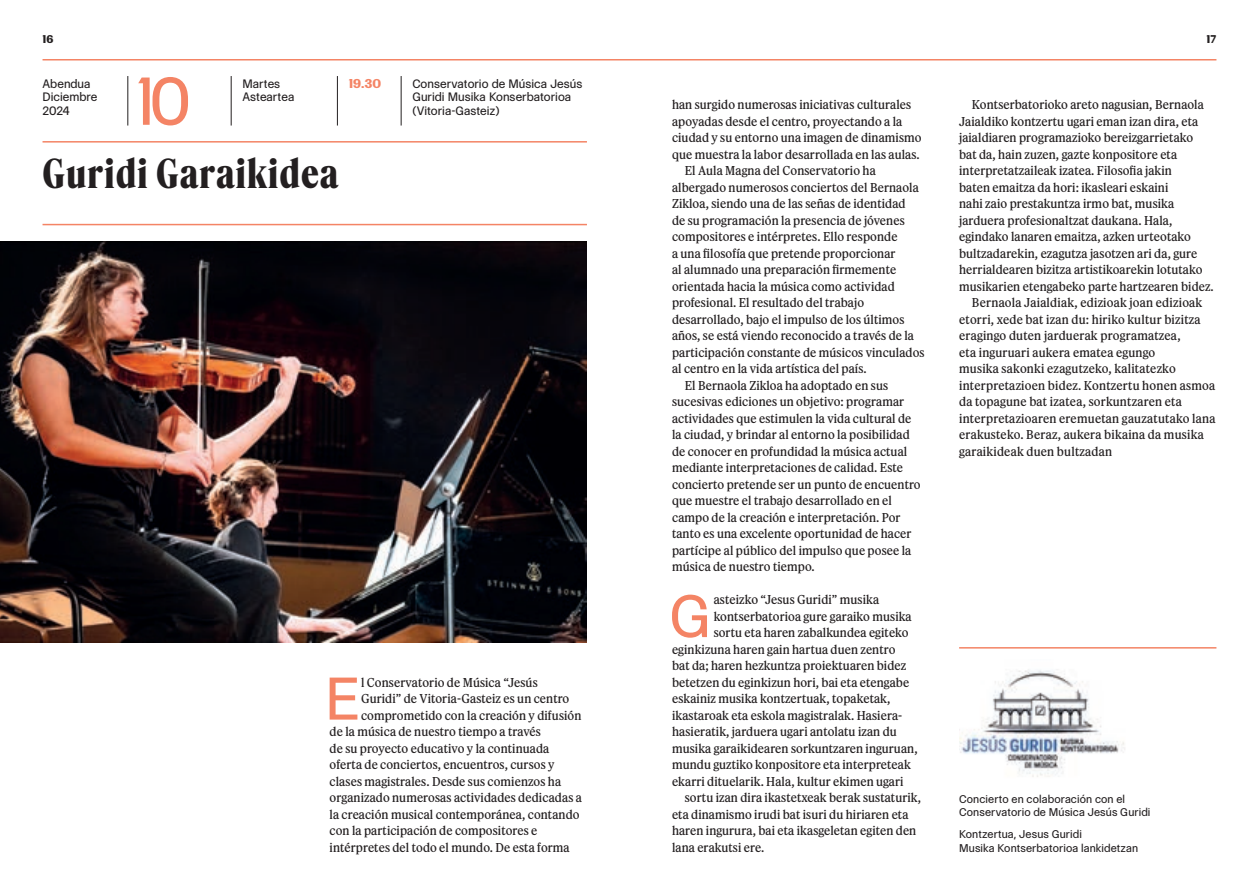
<style>
.page{position:relative;width:1259px;height:893px;background:#fff}
.page>*{position:absolute;margin:0;border:0;box-sizing:border-box;transform-origin:0 0}
.t1{font:63px "Control Upright Regular TNT";color:#f48465}
.t2{font:55.95px "Control Upright";color:#f48465}
.t3{font:700 39px "Feature Deck Cond";letter-spacing:.03em;color:#231f20}
.t4{font:12px "Feature Text";letter-spacing:.005em;color:#231f20}
.t5{font:700 12px "Control Upright";color:#f48465}
.t6{font:11.4px/13.5px "Control Upright";color:#231f20}
.t7{font:10.5px/13.5px "Control Upright";letter-spacing:.01em;color:#231f20}
.t8{font:700 10.5px "Control Upright";color:#231f20}
</style>
<div class="page">
<hr style="left:128px;top:76px;width:1px;height:50px;background:#231f20">
<hr style="left:231px;top:76px;width:1px;height:50px;background:#231f20">
<hr style="left:337px;top:76px;width:1px;height:50px;background:#231f20">
<img style="left:0;top:241px;width:587px;height:402px">
<img style="left:959px;top:669px;width:166px;height:108px">
<hr style="left:959px;top:647px;width:257px;height:2px;background:#f48465">
<hr style="left:43px;top:59px;width:1173px;height:2px;background:#f48465">
<hr style="left:43px;top:141px;width:544px;height:2px;background:#f48465">
<hr style="left:43px;top:224px;width:544px;height:1px;background:#f48465">
<hr style="left:401px;top:76px;width:1px;height:50px;background:#231f20">
<p class="t8" style="left:43px;top:31px;width:12px">16</p>
<p class="t8" style="left:1206px;top:31px;width:11px">17</p>
<p class="t6" style="left:43px;top:76px;width:56px">Abendua<br>Diciembre<br>2024</p>
<h1 class="t1" style="left:139px;top:58px;width:51px">10</h1>
<p class="t6" style="left:242px;top:76px;width:53px">Martes<br>Asteartea</p>
<p class="t5" style="left:349px;top:75px;width:34px">19.30</p>
<p class="t6" style="left:412px;top:76px;width:171px">Conservatorio de Música Jesús<br>Guridi Musika Konserbatorioa (Vitoria-Gasteiz)</p>
<p class="t4" style="left:672px;top:95px;width:241px">han surgido numerosas iniciativas culturales</p>
<p class="t4" style="left:672px;top:112px;width:232px">apoyadas desde el centro, proyectando a la</p>
<p class="t4" style="left:672px;top:128px;width:251px">ciudad y su entorno una imagen de dinamismo</p>
<p class="t4" style="left:672px;top:145px;width:249px">que muestra la labor desarrollada en las aulas.</p>
<p class="t4" style="left:685px;top:161px;width:192px">El Aula Magna del Conservatorio ha</p>
<p class="t4" style="left:672px;top:178px;width:248px">albergado numerosos conciertos del Bernaola</p>
<p class="t4" style="left:672px;top:194px;width:235px">Zikloa, siendo una de las señas de identidad</p>
<p class="t4" style="left:672px;top:211px;width:234px">de su programación la presencia de jóvenes</p>
<p class="t4" style="left:672px;top:227px;width:227px">compositores e intérpretes. Ello responde</p>
<p class="t4" style="left:672px;top:244px;width:225px">a una filosofía que pretende proporcionar</p>
<p class="t4" style="left:672px;top:260px;width:226px">al alumnado una preparación firmemente</p>
<p class="t4" style="left:672px;top:277px;width:224px">orientada hacia la música como actividad</p>
<p class="t4" style="left:672px;top:293px;width:194px">profesional. El resultado del trabajo</p>
<p class="t4" style="left:672px;top:310px;width:234px">desarrollado, bajo el impulso de los últimos</p>
<p class="t4" style="left:672px;top:326px;width:243px">años, se está viendo reconocido a través de la</p>
<p class="t4" style="left:672px;top:343px;width:254px">participación constante de músicos vinculados</p>
<p class="t4" style="left:672px;top:359px;width:196px">al centro en la vida artística del país.</p>
<p class="t4" style="left:685px;top:376px;width:205px">El Bernaola Zikloa ha adoptado en sus</p>
<p class="t4" style="left:672px;top:392px;width:234px">sucesivas ediciones un objetivo: programar</p>
<p class="t4" style="left:672px;top:409px;width:241px">actividades que estimulen la vida cultural de</p>
<p class="t4" style="left:672px;top:425px;width:239px">la ciudad, y brindar al entorno la posibilidad</p>
<p class="t4" style="left:672px;top:442px;width:237px">de conocer en profundidad la música actual</p>
<p class="t4" style="left:672px;top:458px;width:233px">mediante interpretaciones de calidad. Este</p>
<p class="t4" style="left:672px;top:475px;width:250px">concierto pretende ser un punto de encuentro</p>
<p class="t4" style="left:672px;top:491px;width:221px">que muestre el trabajo desarrollado en el</p>
<p class="t4" style="left:672px;top:508px;width:230px">campo de la creación e interpretación. Por</p>
<p class="t4" style="left:672px;top:524px;width:241px">tanto es una excelente oportunidad de hacer</p>
<p class="t4" style="left:672px;top:541px;width:241px">partícipe al público del impulso que posee la</p>
<p class="t4" style="left:672px;top:557px;width:144px">música de nuestro tiempo.</p>
<h2 class="t2" style="left:669px;top:573px;width:44px">G</h2>
<p class="t4" style="left:713px;top:590px;width:167px">asteizko “Jesus Guridi” musika</p>
<p class="t4" style="left:972px;top:95px;width:233px">Kontserbatorioko areto nagusian, Bernaola</p>
<p class="t4" style="left:959px;top:112px;width:241px">Jaialdiko kontzertu ugari eman izan dira, eta</p>
<p class="t4" style="left:959px;top:128px;width:236px">jaialdiaren programazioko bereizgarrietako</p>
<p class="t4" style="left:959px;top:145px;width:219px">bat da, hain zuzen, gazte konpositore eta</p>
<p class="t4" style="left:959px;top:161px;width:214px">interpretatzaileak izatea. Filosofia jakin</p>
<p class="t4" style="left:959px;top:178px;width:211px">baten emaitza da hori: ikasleari eskaini</p>
<p class="t4" style="left:959px;top:194px;width:217px">nahi zaio prestakuntza irmo bat, musika</p>
<p class="t4" style="left:959px;top:211px;width:215px">jarduera profesionaltzat daukana. Hala,</p>
<p class="t4" style="left:959px;top:227px;width:233px">egindako lanaren emaitza, azken urteotako</p>
<p class="t4" style="left:959px;top:244px;width:240px">bultzadarekin, ezagutza jasotzen ari da, gure</p>
<p class="t4" style="left:959px;top:260px;width:245px">herrialdearen bizitza artistikoarekin lotutako</p>
<p class="t4" style="left:959px;top:277px;width:256px">musikarien etengabeko parte hartzearen bidez.</p>
<p class="t4" style="left:972px;top:293px;width:232px">Bernaola Jaialdiak, edizioak joan edizioak</p>
<p class="t4" style="left:959px;top:310px;width:243px">etorri, xede bat izan du: hiriko kultur bizitza</p>
<p class="t4" style="left:959px;top:326px;width:223px">eragingo duten jarduerak programatzea,</p>
<p class="t4" style="left:959px;top:343px;width:198px">eta inguruari aukera ematea egungo</p>
<p class="t4" style="left:959px;top:359px;width:218px">musika sakonki ezagutzeko, kalitatezko</p>
<p class="t4" style="left:959px;top:376px;width:258px">interpretazioen bidez. Kontzertu honen asmoa</p>
<p class="t4" style="left:959px;top:392px;width:224px">da topagune bat izatea, sorkuntzaren eta</p>
<p class="t4" style="left:959px;top:409px;width:258px">interpretazioaren eremuetan gauzatutako lana</p>
<p class="t4" style="left:959px;top:425px;width:246px">erakusteko. Beraz, aukera bikaina da musika</p>
<p class="t4" style="left:959px;top:442px;width:154px">garaikideak duen bultzadan</p>
<h3 class="t3" style="left:43px;top:144px;width:297px">Guridi Garaikidea</h3>
<p class="t4" style="left:713px;top:607px;width:199px">kontserbatorioa gure garaiko musika</p>
<p class="t4" style="left:713px;top:623px;width:196px">sortu eta haren zabalkundea egiteko</p>
<p class="t4" style="left:672px;top:640px;width:225px">eginkizuna haren gain hartua duen zentro</p>
<p class="t4" style="left:672px;top:656px;width:236px">bat da; haren hezkuntza proiektuaren bidez</p>
<p class="t4" style="left:672px;top:673px;width:239px">betetzen du eginkizun hori, bai eta etengabe</p>
<p class="t4" style="left:672px;top:689px;width:220px">eskainiz musika kontzertuak, topaketak,</p>
<p class="t4" style="left:672px;top:706px;width:232px">ikastaroak eta eskola magistralak. Hasiera-</p>
<p class="t4" style="left:672px;top:722px;width:226px">hasieratik, jarduera ugari antolatu izan du</p>
<p class="t4" style="left:672px;top:739px;width:247px">musika garaikidearen sorkuntzaren inguruan,</p>
<p class="t4" style="left:672px;top:755px;width:240px">mundu guztiko konpositore eta interpreteak</p>
<p class="t4" style="left:672px;top:772px;width:233px">ekarri dituelarik. Hala, kultur ekimen ugari</p>
<p class="t4" style="left:685px;top:788px;width:238px">sortu izan dira ikastetxeak berak sustaturik,</p>
<p class="t4" style="left:672px;top:805px;width:238px">eta dinamismo irudi bat isuri du hiriaren eta</p>
<p class="t4" style="left:672px;top:821px;width:246px">haren ingurura, bai eta ikasgeletan egiten den</p>
<p class="t4" style="left:672px;top:838px;width:94px">lana erakutsi ere.</p>
<h2 class="t2" style="left:325px;top:656px;width:38px">E</h2>
<p class="t4" style="left:361px;top:673px;width:178px">l Conservatorio de Música “Jesús</p>
<p class="t4" style="left:361px;top:689px;width:210px">Guridi” de Vitoria-Gasteiz es un centro</p>
<p class="t4" style="left:361px;top:706px;width:222px">comprometido con la creación y difusión</p>
<p class="t4" style="left:330px;top:722px;width:213px">de la música de nuestro tiempo a través</p>
<p class="t4" style="left:330px;top:739px;width:221px">de su proyecto educativo y la continuada</p>
<p class="t4" style="left:330px;top:755px;width:226px">oferta de conciertos, encuentros, cursos y</p>
<p class="t4" style="left:330px;top:772px;width:233px">clases magistrales. Desde sus comienzos ha</p>
<p class="t4" style="left:330px;top:788px;width:254px">organizado numerosas actividades dedicadas a</p>
<p class="t4" style="left:330px;top:805px;width:251px">la creación musical contemporánea, contando</p>
<p class="t4" style="left:330px;top:821px;width:209px">con la participación de compositores e</p>
<p class="t4" style="left:330px;top:838px;width:241px">intérpretes del todo el mundo. De esta forma</p>
<p class="t7" style="left:959px;top:791px;width:193px">Concierto en colaboración con el<br>Conservatorio de Música Jesús Guridi</p>
<p class="t7" style="left:959px;top:826px;width:180px">Kontzertua, Jesus Guridi<br>Musika Kontserbatorioa lankidetzan</p>
</div>
